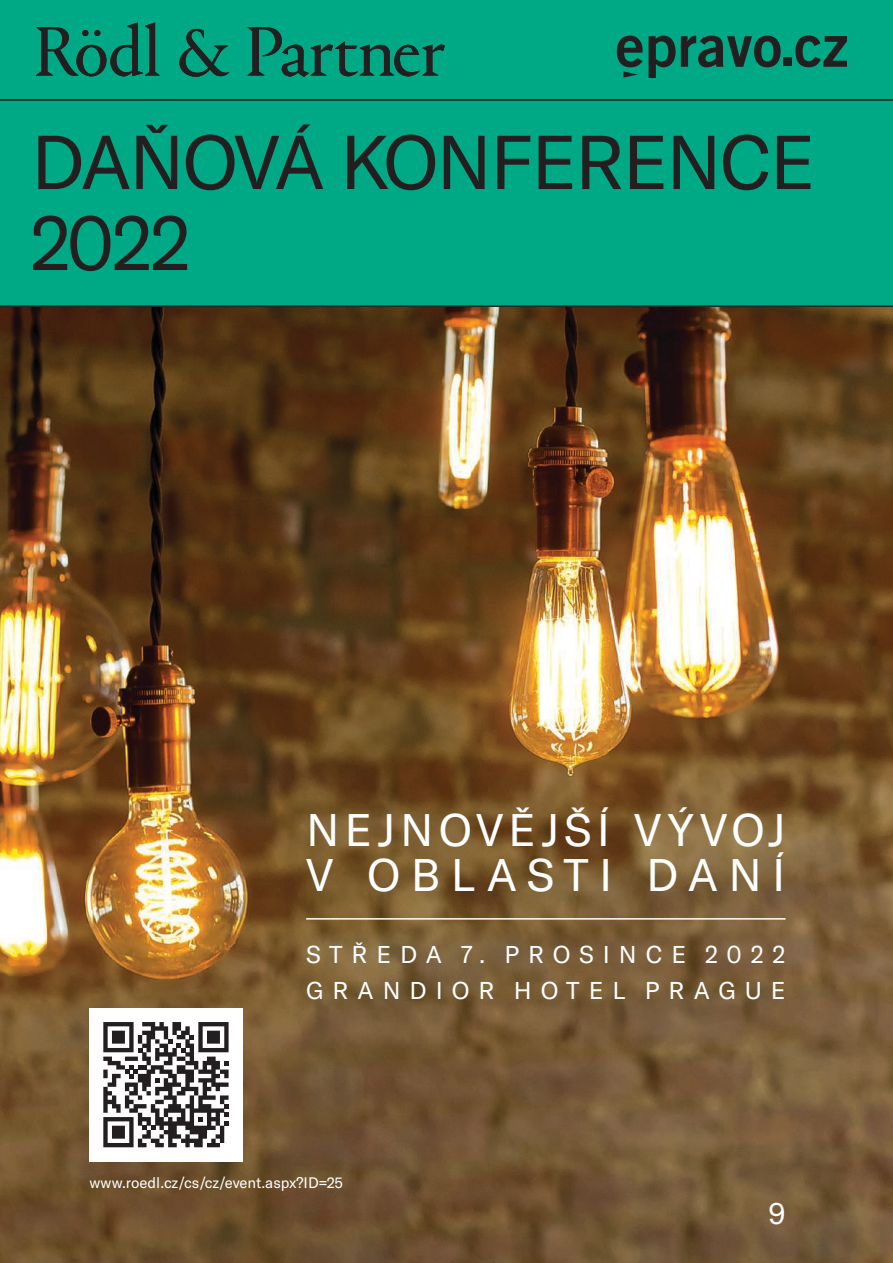
<style>
.page{position:relative;width:893px;height:1263px;background:#fff}
.page>*{position:absolute;margin:0;border:0;box-sizing:border-box;transform-origin:0 0}
.t1{font:75px/81px "GT America";letter-spacing:-.03em;color:#231f20}
.t2{font:45px/45px "GT America";letter-spacing:.135em;color:#fff}
.t3{font:45px "GT America";letter-spacing:.23em;color:#fff}
.t4{font:30px "GT America";color:#fff}
.t5{font:24px/36px "GT America";letter-spacing:.375em;color:#fff}
.t6{font:15px "GT America";letter-spacing:-.01em;color:#fff}
</style>
<div class="page">
<img style="left:0;top:307px;width:893px;height:956px">
<div style="left:0;top:0;width:893px;height:306px;background:#00a985"></div>
<hr style="left:0;top:99px;width:893px;height:1px;background:#231f20">
<hr style="left:0;top:305px;width:893px;height:2px;background:#231f20">
<svg style="left:36px;top:23px;width:409px;height:54px"></svg>
<svg style="left:649px;top:35px;width:132px;height:43px"></svg>
<svg style="left:795px;top:35px;width:51px;height:32px"></svg>
<div style="left:784px;top:57px;width:8px;height:8px;background:#231f20"></div>
<svg style="left:617px;top:36px;width:26px;height:42px"></svg>
<div style="left:89px;top:1008px;width:153px;height:153px;background:#fff"></div>
<hr style="left:306px;top:918px;width:480px;height:1px;background:#fff">
<svg style="left:103px;top:1022px;width:126px;height:125px"></svg>
<h1 class="t1" style="left:30px;top:122px;width:786px">DAŇOVÁ KONFERENCE<br>2022</h1>
<h2 class="t2" style="left:306px;top:808px;width:423px">NEJNOVĚJŠÍ VÝVOJ<br>VO</h2>
<h2 class="t3" style="left:411px;top:849px;width:370px">BLASTI D ANÍ</h2>
<p class="t5" style="left:306px;top:937px;width:481px">STŘED A 7. PRO SI NC E 2022<br>G RA</p>
<p class="t5" style="left:383px;top:973px;width:47px">N DIO</p>
<p class="t5" style="left:478px;top:973px;width:309px">R HO TEL P RAG UE</p>
<p class="t6" style="left:89px;top:1174px;width:255px">WWW.ROEDL.CZ/CS/CZ/EVENT.ASPX?ID=25</p>
<p class="t4" style="left:769px;top:1196px;width:18px">9</p>
</div>
